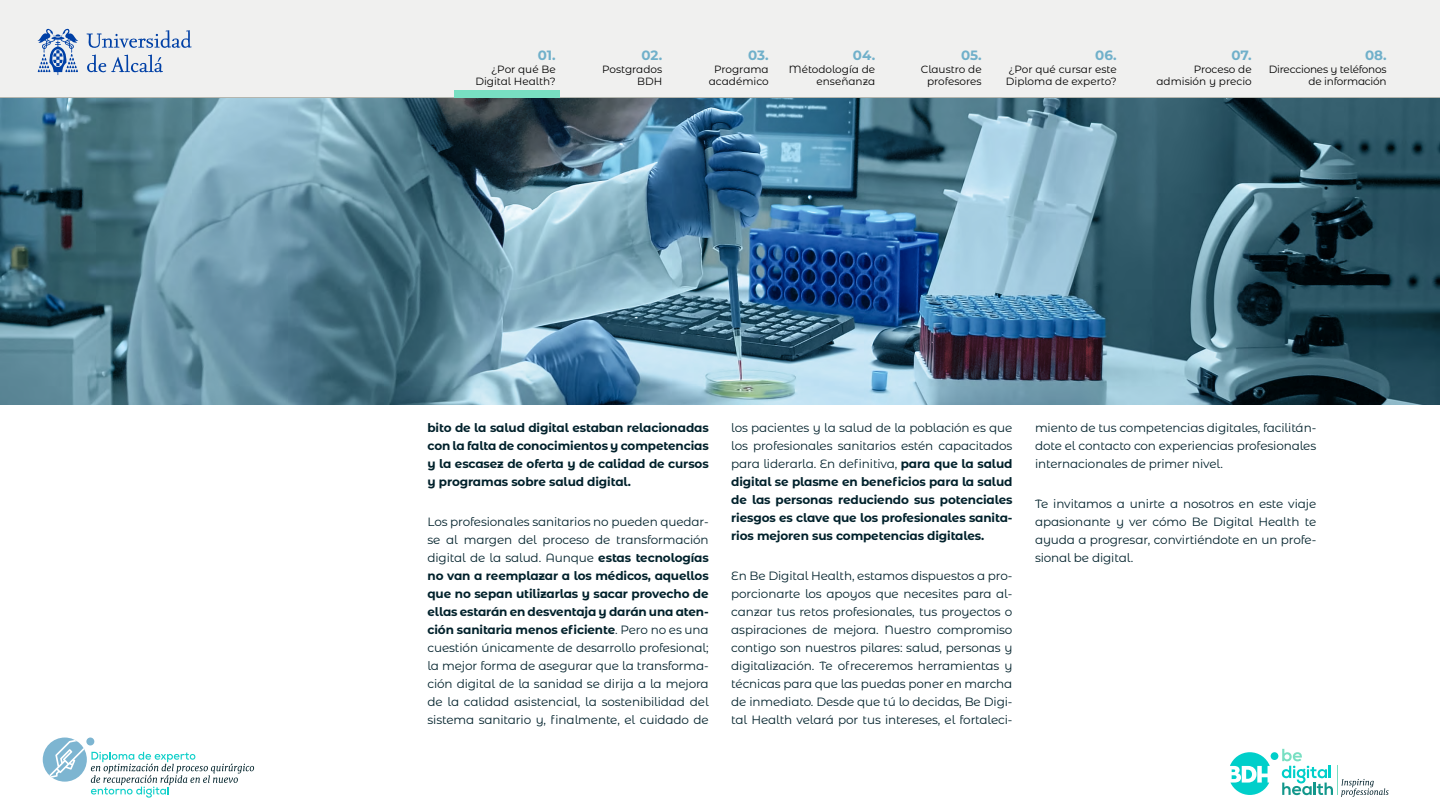
<style>
.page{position:relative;width:1440px;height:810px;background:#fff}
.page>*{position:absolute;margin:0;border:0;box-sizing:border-box;transform-origin:0 0}
.t1{font:700 13.5px "Montserrat Alternates";color:#70b0ca}
.texto{font:12px/18px "Montserrat Alternates";letter-spacing:-.01em;color:#00212b;text-align:justify}
.texto-2{font:700 12px/18px "Montserrat Alternates";letter-spacing:-.01em;color:#00212b;text-align:justify}
.t2{font:10.5px/12.6px "Montserrat Alternates";color:#000;text-align:right}
.t3{font:10.5px/12.6px "Montserrat Alternates";letter-spacing:-.02em;color:#000;text-align:right}
.s1{font-weight:700}
.s2{font-weight:400}
</style>
<div class="page">
<div style="left:0;top:0;width:1440px;height:98px;background:#f0f0ef"></div>
<svg style="left:1230px;top:752px;width:40px;height:43px"></svg>
<div style="left:1271px;top:752px;width:7px;height:8px;background:#00cfca;border-radius:50%"></div>
<svg style="left:1282px;top:749px;width:107px;height:48px"></svg>
<svg style="left:87px;top:30px;width:105px;height:18px"></svg>
<svg style="left:87px;top:55px;width:76px;height:18px"></svg>
<svg style="left:38px;top:28px;width:40px;height:47px"></svg>
<div style="left:43px;top:738px;width:44px;height:44px;background:#7db5d1;border-radius:50%"></div>
<div style="left:86px;top:738px;width:8px;height:7px;background:#7db5d1;border-radius:50%"></div>
<svg style="left:47px;top:739px;width:207px;height:59px"></svg>
<div style="left:454px;top:91px;width:106px;height:7px;background:#78dfc2"></div>
<img style="left:0;top:98px;width:1440px;height:307px">
<p class="t1" style="left:538px;top:46px;width:19px">01.</p>
<p class="t2" style="left:475px;top:62px;width:82px">¿Por qué Be<br>Digital Health?</p>
<p class="t1" style="left:642px;top:46px;width:22px">02.</p>
<p class="t2" style="left:602px;top:62px;width:62px">Postgrados<br>BDH</p>
<p class="t1" style="left:748px;top:46px;width:22px">03.</p>
<p class="t2" style="left:709px;top:62px;width:61px;text-align:center">Programa académico</p>
<p class="t1" style="left:853px;top:46px;width:24px">04.</p>
<p class="t2" style="left:789px;top:62px;width:88px">Métodología de enseñanza</p>
<p class="t1" style="left:961px;top:46px;width:22px">05.</p>
<p class="t2" style="left:921px;top:62px;width:62px;text-align:center">Claustro de profesores</p>
<p class="t1" style="left:1095px;top:46px;width:23px">06.</p>
<p class="t2" style="left:1006px;top:62px;width:112px;text-align:left">¿Por qué cursar este<br>Diploma de experto?</p>
<p class="t1" style="left:1231px;top:46px;width:22px">07.</p>
<p class="t2" style="left:1156px;top:62px;width:97px">Proceso de admisión y precio</p>
<p class="t1" style="left:1365px;top:46px;width:23px">08.</p>
<p class="t3" style="left:1269px;top:62px;width:120px">Direcciones y teléfonos de información</p>
<p class="texto-2" style="left:428px;top:418px;width:283px">bito de la salud digital estaban relacionadas con la falta de conocimientos y competencias y la escasez de oferta y de calidad de cursos y programas sobre salud digital.</p>
<p class="texto" style="left:428px;top:512px;width:283px">Los profesionales sanitarios no pueden quedar&shy;se al margen del proceso de transformación digital de la salud. Aunque <span class="s1">estas tecnologías no van a reemplazar a los médicos, aquellos que no sepan utilizarlas y sacar provecho de ellas estarán en desventaja y darán una aten&shy;ción sanitaria menos eficiente</span>. Pero no es una cuestión únicamente de desarrollo profesional; la mejor forma de asegurar que la transforma&shy;ción digital de la sanidad se dirija a la mejora de la calidad asistencial, la sostenibilidad del sistema sanitario y, finalmente, el cuidado de</p>
<p class="texto-2" style="left:731px;top:418px;width:283px"><span class="s2">los pacientes y la salud de la población es que los profesionales sanitarios estén capacitados para liderarla. En definitiva,</span> para que la salud digital se plasme en beneficios para la salud de las personas reduciendo sus potenciales riesgos es clave que los profesionales sanita&shy;rios mejoren sus competencias digitales.</p>
<p class="texto" style="left:731px;top:566px;width:283px">En Be Digital Health, estamos dispuestos a pro&shy;porcionarte los apoyos que necesites para al&shy;canzar tus retos profesionales, tus proyectos o aspiraciones de mejora. Nuestro compromiso contigo son nuestros pilares: salud, personas y digitalización. Te ofreceremos herramientas y técnicas para que las puedas poner en marcha de inmediato. Desde que tú lo decidas, Be Digi&shy;tal Health velará por tus intereses, el fortaleci-</p>
<p class="texto" style="left:1035px;top:418px;width:283px">miento de tus competencias digitales, facilitán&shy;dote el contacto con experiencias profesionales internacionales de primer nivel.</p>
<p class="texto" style="left:1035px;top:494px;width:283px">Te invitamos a unirte a nosotros en este viaje apasionante y ver cómo Be Digital Health te ayuda a progresar, convirtiéndote en un profe&shy;sional be digital.</p>
</div>
